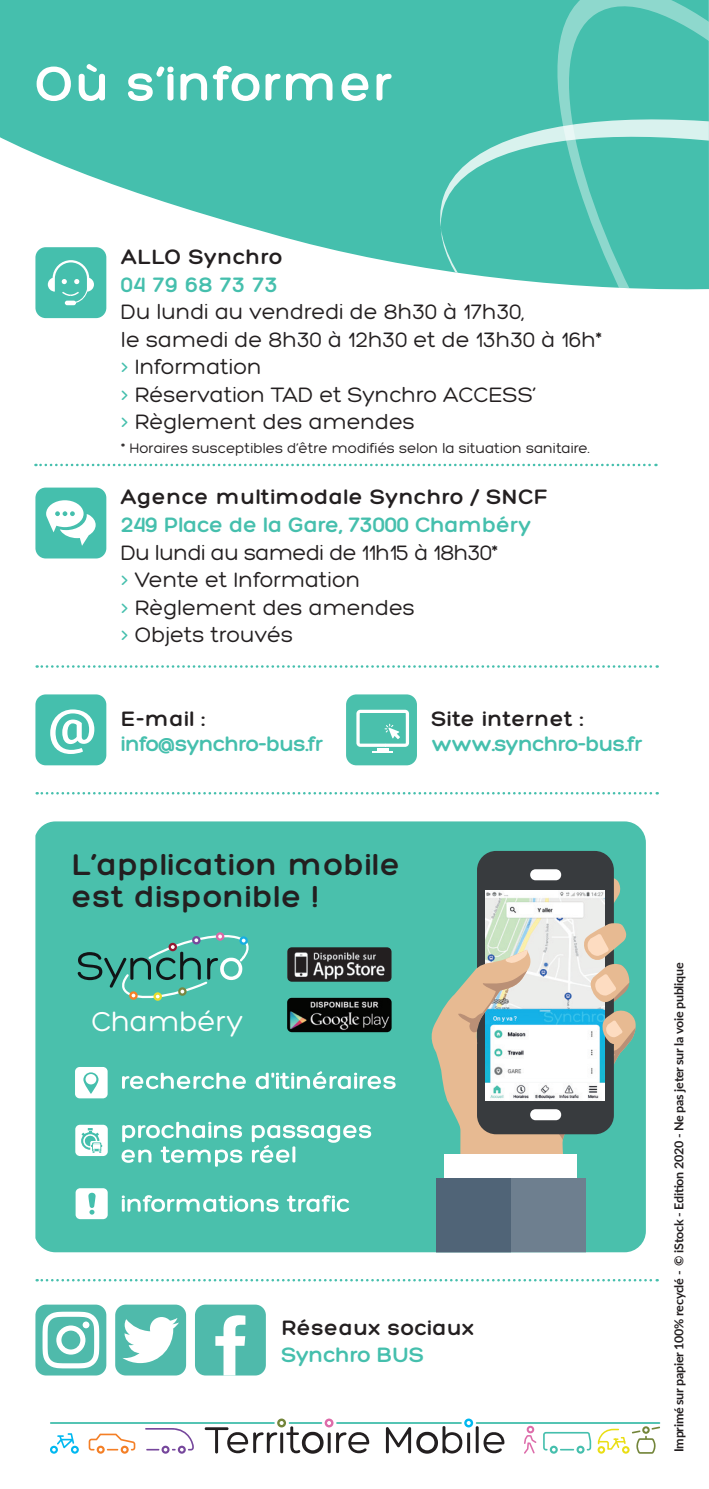
<style>
.page{position:relative;width:709px;height:1489px;background:#fff}
.page>*{position:absolute;margin:0;border:0;box-sizing:border-box;transform-origin:0 0}
.t1{font:300 52.5px "Hero";letter-spacing:.03em;color:#fff}
.t2{font:300 32.5px/32.5px "Hero";letter-spacing:.03em;color:#231f20}
.t3{font:29.5px "Hero";color:#fff}
.t4{font:300 22.5px/27.5px "Hero";color:#231f20}
.t5{font:300 22.5px "Hero";letter-spacing:.03em;color:#231f20}
.t6{font:300 22.5px "Hero";color:#45bfad}
.t7{font:300 22.5px/25px "Hero";letter-spacing:-.02em;color:#45bfad}
.t8{font:300 22.5px "Hero";letter-spacing:-.02em;color:#231f20}
.t9{font:300 15px "Hero";color:#231f20}
.t10{font:700 12.5px "Lato";letter-spacing:-.02em;color:#231f20}
.s1{color:#45bfad}
.s2{color:#231f20}
</style>
<div class="page">
<div style="left:35px;top:247px;width:71px;height:71px;background:#45bfad;border-radius:10px"></div>
<svg style="left:64px;top:299px;width:19px;height:6px"></svg>
<div style="left:35px;top:487px;width:71px;height:71px;background:#45bfad;border-radius:10px"></div>
<svg style="left:46px;top:500px;width:50px;height:46px"></svg>
<div style="left:35px;top:694px;width:71px;height:71px;background:#45bfad;border-radius:10px"></div>
<svg style="left:50px;top:709px;width:44px;height:45px"></svg>
<div style="left:346px;top:694px;width:71px;height:71px;background:#4ac0ac;border-radius:10px"></div>
<hr style="left:372px;top:751px;width:21px;height:2px;background:#fff">
<svg style="left:356px;top:709px;width:53px;height:41px"></svg>
<svg style="left:35px;top:463px;width:621px;height:3px"></svg>
<svg style="left:37px;top:665px;width:620px;height:2px"></svg>
<svg style="left:37px;top:1279px;width:620px;height:2px"></svg>
<div style="left:35px;top:821px;width:611px;height:431px;background:#4ac0ac"></div>
<svg style="left:77px;top:930px;width:174px;height:72px;background:#51b4a2"></svg>
<svg style="left:447px;top:877px;width:188px;height:359px;background:#63bfa7"></svg>
<div style="left:444px;top:1153px;width:133px;height:27px;background:#fff"></div>
<div style="left:436px;top:1177px;width:150px;height:75px;background:#6e7f8f"></div>
<div style="left:436px;top:1177px;width:74px;height:75px;background:#506477"></div>
<div style="left:477px;top:850px;width:137px;height:284px;background:#383b3e;border-radius:19px"></div>
<img style="left:486px;top:890px;width:118px;height:30px">
<div style="left:530px;top:869px;width:31px;height:11px;background:#fff;border-radius:5px"></div>
<svg style="left:428px;top:920px;width:208px;height:220px;background:#a5beb3"></svg>
<svg style="left:122px;top:1072px;width:124px;height:17px"></svg>
<svg style="left:256px;top:1071px;width:139px;height:18px"></svg>
<svg style="left:121px;top:1121px;width:121px;height:45px"></svg>
<svg style="left:252px;top:1124px;width:119px;height:38px"></svg>
<svg style="left:122px;top:1195px;width:157px;height:16px"></svg>
<svg style="left:287px;top:1195px;width:62px;height:16px"></svg>
<div style="left:76px;top:1188px;width:32px;height:30px;background:#fff;border-radius:5px"></div>
<svg style="left:88px;top:1192px;width:8px;height:22px"></svg>
<div style="left:75px;top:1124px;width:33px;height:31px;background:#fff;border-radius:5px"></div>
<svg style="left:81px;top:1128px;width:21px;height:24px"></svg>
<div style="left:75px;top:1066px;width:33px;height:32px;background:#fff;border-radius:5px"></div>
<svg style="left:83px;top:1072px;width:15px;height:21px"></svg>
<img style="left:287px;top:947px;width:104px;height:34px">
<img style="left:287px;top:997px;width:104px;height:35px">
<svg style="left:37px;top:792px;width:620px;height:2px"></svg>
<svg style="left:89px;top:1433px;width:46px;height:20px"></svg>
<svg style="left:145px;top:1428px;width:49px;height:25px"></svg>
<svg style="left:524px;top:1425px;width:12px;height:28px"></svg>
<hr style="left:476px;top:1425px;width:2px;height:27px;background:#231f20">
<svg style="left:483px;top:1432px;width:21px;height:21px"></svg>
<svg style="left:386px;top:1418px;width:87px;height:35px"></svg>
<hr style="left:336px;top:1421px;width:126px;height:2px;background:#45bfad">
<hr style="left:476px;top:1421px;width:184px;height:2px;background:#45bfad">
<svg style="left:204px;top:1418px;width:165px;height:35px"></svg>
<hr style="left:50px;top:1421px;width:225px;height:2px;background:#45bfad">
<svg style="left:543px;top:1431px;width:48px;height:22px"></svg>
<svg style="left:597px;top:1426px;width:63px;height:27px"></svg>
<svg style="left:50px;top:1433px;width:29px;height:20px"></svg>
<div style="left:195px;top:1304px;width:71px;height:71px;background:#4fbaab;border-radius:11px"></div>
<svg style="left:215px;top:1315px;width:30px;height:60px"></svg>
<div style="left:115px;top:1304px;width:71px;height:71px;background:#4fbaab;border-radius:11px"></div>
<svg style="left:122px;top:1317px;width:57px;height:45px"></svg>
<div style="left:35px;top:1304px;width:71px;height:71px;background:#4fbaab;border-radius:11px"></div>
<svg style="left:43px;top:1311px;width:56px;height:57px"></svg>
<svg style="left:0;top:0;width:522px;height:299px;fill:#45bfad"></svg>
<svg style="left:522px;top:0;width:187px;height:93px;background:#51c3b2"></svg>
<svg style="left:410px;top:93px;width:299px;height:198px;background:#5ac6b6"></svg>
<p class="t1" style="left:35px;top:56px;width:358px">Où s’informer</p>
<p class="t5" style="left:121px;top:245px;width:162px">ALLO Synchro</p>
<p class="t6" style="left:121px;top:272px;width:158px">04 79 68 73 73</p>
<p class="t4" style="left:121px;top:298px;width:482px">Du lundi au vendredi de 8h30 à 17h30,<br>le samedi de 8h30 à 12h30 et de 13h30 à 16h*</p>
<p class="t4" style="left:121px;top:353px;width:416px"><span class="s1">&gt;</span> Information<br><span class="s1">&gt;</span> Réservation TAD et Synchro ACCESS’ <span class="s1">&gt;</span> Règlement des amendes</p>
<p class="t9" style="left:121px;top:440px;width:470px">* Horaires susceptibles d’être modifiés selon la situation sanitaire.</p>
<p class="t5" style="left:121px;top:485px;width:428px">Agence multimodale Synchro / SNCF</p>
<p class="t6" style="left:121px;top:513px;width:411px">249 Place de la Gare, 73000 Chambéry</p>
<p class="t8" style="left:121px;top:539px;width:378px">Du lundi au samedi de 11h15 à 18h30*</p>
<p class="t4" style="left:121px;top:566px;width:295px"><span class="s1">&gt;</span> Vente et Information<br><span class="s1">&gt;</span> Règlement des amendes <span class="s1">&gt;</span> Objets trouvés</p>
<p class="t5" style="left:121px;top:706px;width:85px">E-mail :</p>
<p class="t7" style="left:121px;top:731px;width:203px">info@synchro-bus.fr</p>
<p class="t7" style="left:432px;top:706px;width:212px"><span class="s2">Site internet : </span>www.synchro-bus.fr</p>
<p class="t2" style="left:72px;top:849px;width:330px">L’application mobile est disponible !</p>
<p class="t3" style="left:92px;top:1006px;width:153px">Chambéry</p>
<p class="t5" style="left:282px;top:1315px;width:194px">Réseaux sociaux</p>
<p class="t6" style="left:282px;top:1342px;width:144px">Synchro BUS</p>
<p class="t10" style="left:670px;top:1451px;width:491px;rotate:-90deg">Imprimé sur papier 100% recyclé - © iStock - Edition 2020 - Ne pas jeter sur la voie publique</p>
</div>
